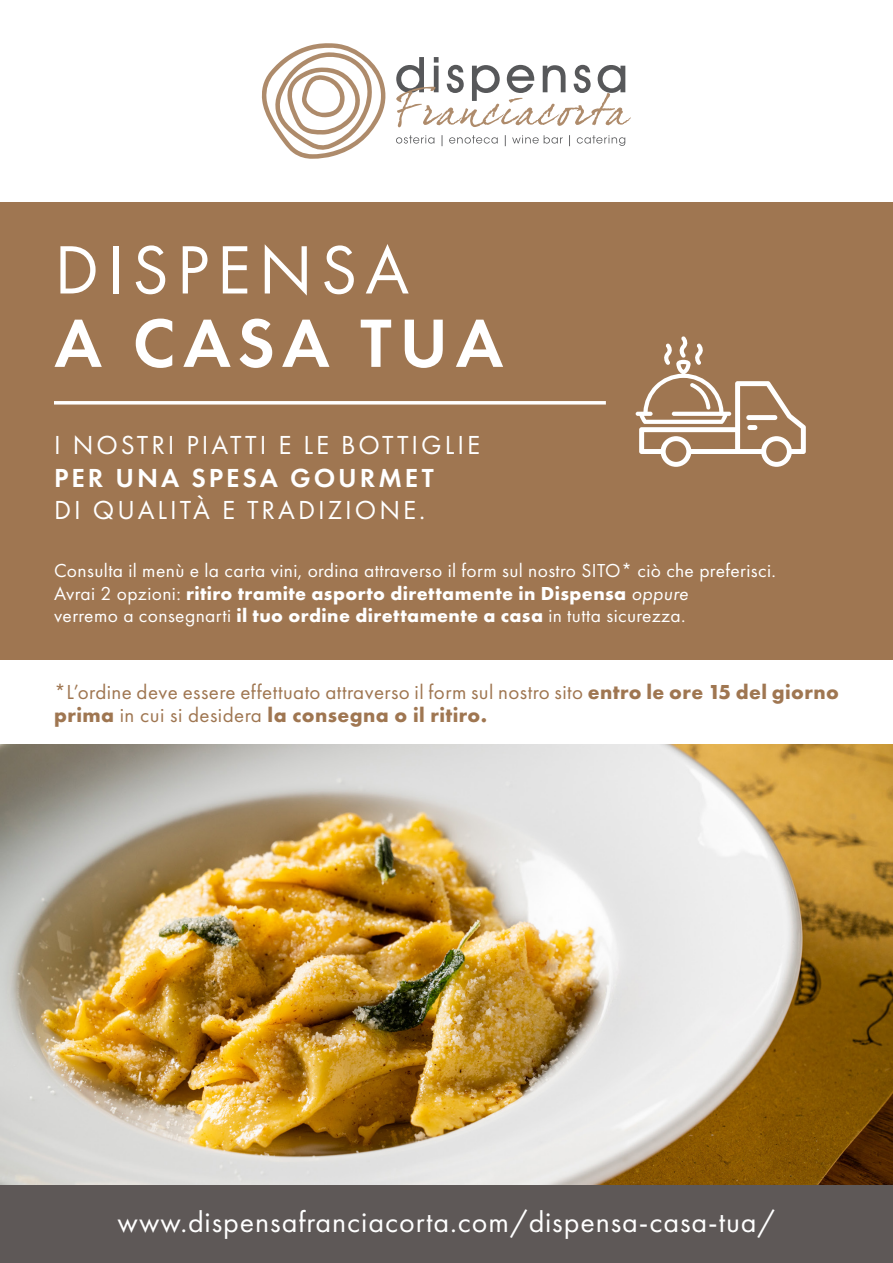
<style>
.page{position:relative;width:893px;height:1263px;background:#fff}
.page>*{position:absolute;margin:0;border:0;box-sizing:border-box;transform-origin:0 0}
.t1{font:70.8px "Futura PT";letter-spacing:.11em;color:#fff}
.t2{font:600 70.8px "Futura PT";letter-spacing:.105em;color:#fff}
.t3{font:30px "Futura PT";letter-spacing:.03em;color:#fff}
.t4{font:27px "Futura PT";letter-spacing:.11em;color:#fff}
.t5{font:600 27px "Futura PT";letter-spacing:.11em;color:#fff}
.t6{font:21px/22.5px "Futura PT";letter-spacing:.02em;color:#9f7651}
.t7{font:19.5px "Futura PT";letter-spacing:.02em;color:#fff}
.t8{font:700 19.5px "Futura PT";letter-spacing:.02em;color:#fff}
.s1{font-weight:400}
.s2{font-weight:400;font-style:italic}
.s3{font-weight:700}
</style>
<div class="page">
<svg style="left:261px;top:43px;width:125px;height:116px"></svg>
<svg style="left:396px;top:57px;width:235px;height:70px"></svg>
<svg style="left:396px;top:135px;width:229px;height:11px"></svg>
<img style="left:0;top:745px;width:893px;height:440px">
<div style="left:0;top:203px;width:893px;height:457px;background:#9f7651"></div>
<div style="left:0;top:1185px;width:893px;height:78px;background:#5e5857"></div>
<svg style="left:636px;top:336px;width:170px;height:131px"></svg>
<div style="left:746px;top:415px;width:31px;height:5px;background:#fff;border-radius:2px"></div>
<div style="left:747px;top:425px;width:10px;height:5px;background:#fff;border-radius:2px"></div>
<hr style="left:54px;top:401px;width:552px;height:3px;background:#fff">
<p class="t1" style="left:54px;top:228px;width:356px">DISPENSA</p>
<p class="t2" style="left:54px;top:299px;width:450px">A CASA TUA</p>
<p class="t4" style="left:54px;top:429px;width:427px">I NOSTRI PIATTI E LE BOTTIGLIE</p>
<p class="t5" style="left:54px;top:461px;width:381px">PER UNA SPESA GOURMET</p>
<p class="t4" style="left:54px;top:494px;width:373px">DI QUALITÀ E TRADIZIONE.</p>
<p class="t7" style="left:54px;top:559px;width:723px">Consulta il menù e la carta vini, ordina attraverso il form sul nostro SITO* ciò che preferisci.</p>
<p class="t8" style="left:54px;top:581px;width:636px"><span class="s1">Avrai 2 opzioni:</span> ritiro tramite asporto direttamente in Dispensa <span class="s2">oppure</span></p>
<p class="t7" style="left:54px;top:604px;width:633px">verremo a consegnarti <span class="s3">il tuo ordine direttamente a casa</span> in tutta sicurezza.</p>
<p class="t6" style="left:54px;top:681px;width:786px">*L’ordine deve essere effettuato attraverso il form sul nostro sito <span class="s3">entro le ore 15 del giorno prima</span> in cui si desidera <span class="s3">la consegna o il ritiro.</span></p>
<p class="t3" style="left:118px;top:1204px;width:659px">www.dispensafranciacorta.com/dispensa-casa-tua/</p>
</div>
